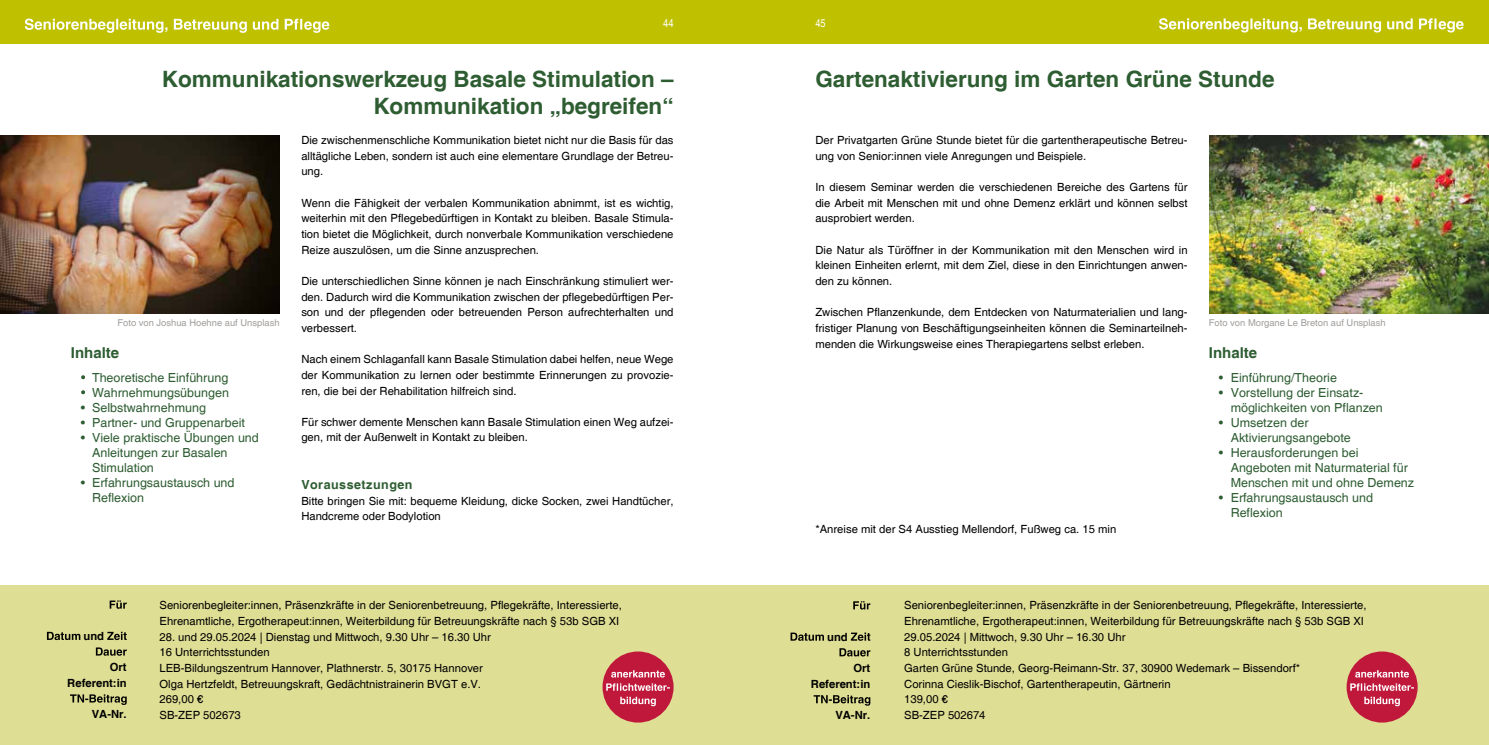
<style>
.page{position:relative;width:1489px;height:745px;background:#fff}
.page>*{position:absolute;margin:0;border:0;box-sizing:border-box;transform-origin:0 0}
.t1{font:700 22.5px/26.2px "Helvetica";color:#2e5d32;text-align:right}
.t2{font:700 15px "Helvetica";color:#2e5d32}
.t3{font:12.5px/15px "Helvetica";color:#2e5d32}
.t4{font:700 12.5px "Helvetica";letter-spacing:.04em;color:#2e5d32}
.t5{font:11.25px/15.6px "Helvetica";color:#000;text-align:justify}
.t6{font:700 11.25px/15.6px "Helvetica";color:#000;text-align:right}
.t7{font:condensed 11.25px "Helvetica";color:#fff}
.t8{font:9.38px "Helvetica";color:#a19e9c}
</style>
<div class="page">
<div style="left:0;top:0;width:1488px;height:43px;background:#bec000"></div>
<div style="left:0;top:585px;width:1488px;height:159px;background:#dfde95"></div>
<svg style="left:110px;top:600px;width:17px;height:8px"></svg>
<svg style="left:47px;top:631px;width:33px;height:8px"></svg>
<svg style="left:107px;top:631px;width:20px;height:8px"></svg>
<svg style="left:96px;top:647px;width:31px;height:8px"></svg>
<svg style="left:70px;top:694px;width:57px;height:10px"></svg>
<div style="left:602px;top:651px;width:71px;height:71px;background:#bf183b;border-radius:50%"></div>
<svg style="left:611px;top:670px;width:54px;height:7px"></svg>
<svg style="left:606px;top:683px;width:64px;height:7px"></svg>
<svg style="left:620px;top:696px;width:35px;height:9px"></svg>
<svg style="left:81px;top:375px;width:4px;height:4px"></svg>
<svg style="left:81px;top:390px;width:4px;height:4px"></svg>
<svg style="left:25px;top:19px;width:304px;height:14px"></svg>
<img style="left:0;top:136px;width:280px;height:177px">
<svg style="left:1159px;top:18px;width:304px;height:14px"></svg>
<img style="left:1209px;top:136px;width:279px;height:177px">
<svg style="left:853px;top:601px;width:17px;height:8px"></svg>
<svg style="left:790px;top:632px;width:34px;height:8px"></svg>
<svg style="left:850px;top:632px;width:20px;height:8px"></svg>
<svg style="left:839px;top:648px;width:31px;height:8px"></svg>
<svg style="left:813px;top:695px;width:57px;height:10px"></svg>
<div style="left:1346px;top:651px;width:71px;height:71px;background:#bf183b;border-radius:50%"></div>
<svg style="left:1355px;top:670px;width:53px;height:7px"></svg>
<svg style="left:1350px;top:683px;width:63px;height:7px"></svg>
<svg style="left:1364px;top:696px;width:35px;height:9px"></svg>
<p class="t7" style="left:663px;top:17px;width:12px">44</p>
<h1 class="t1" style="left:162px;top:67px;width:513px">Kommunikationswerkzeug Basale Stimulation –<br>Kommunikation „begreifen“</h1>
<p class="t8" style="left:117px;top:317px;width:164px">Foto von Joshua Hoehne auf Unsplash</p>
<h2 class="t2" style="left:71px;top:344px;width:50px">Inhalte</h2>
<p class="t3" style="left:92px;top:370px;width:168px">Theoretische Einführung<br>Wahrnehmungsübungen<br>Selbstwahrnehmung<br>Partner- und Gruppenarbeit<br>Viele praktische Übungen und<br>Anleitungen zur Basalen<br>Stimulation<br>Erfahrungsaustausch und<br>Reflexion</p>
<p class="t3" style="left:81px;top:400px;width:6px;text-align:justify">• • •</p>
<p class="t3" style="left:81px;top:475px;width:6px">•</p>
<p class="t5" style="left:301px;top:133px;width:374px">Die zwischenmenschliche Kommunikation bietet nicht nur die Basis für das alltägliche Leben, sondern ist auch eine elementare Grundlage der Betreu&shy;ung.</p>
<p class="t5" style="left:301px;top:195px;width:374px">Wenn die Fähigkeit der verbalen Kommunikation abnimmt, ist es wichtig, weiterhin mit den Pflegebedürftigen in Kontakt zu bleiben. Basale Stimula&shy;tion bietet die Möglichkeit, durch nonverbale Kommunikation verschiedene Reize auszulösen, um die Sinne anzusprechen.</p>
<p class="t5" style="left:301px;top:273px;width:374px">Die unterschiedlichen Sinne können je nach Einschränkung stimuliert wer&shy;den. Dadurch wird die Kommunikation zwischen der pflegebedürftigen Per&shy;son und der pflegenden oder betreuenden Person aufrechterhalten und verbessert.</p>
<p class="t5" style="left:301px;top:351px;width:374px">Nach einem Schlaganfall kann Basale Stimulation dabei helfen, neue Wege der Kommunikation zu lernen oder bestimmte Erinnerungen zu provozie&shy;ren, die bei der Rehabilitation hilfreich sind.</p>
<p class="t5" style="left:301px;top:414px;width:374px">Für schwer demente Menschen kann Basale Stimulation einen Weg aufzei&shy;gen, mit der Außenwelt in Kontakt zu bleiben.</p>
<p class="t4" style="left:301px;top:476px;width:113px">Voraussetzungen</p>
<p class="t5" style="left:301px;top:493px;width:374px">Bitte bringen Sie mit: bequeme Kleidung, dicke Socken, zwei Handtücher,<br>Handcreme oder Bodylotion</p>
<p class="t6" style="left:83px;top:628px;width:22px">und</p>
<p class="t6" style="left:67px;top:659px;width:61px">Ort<br>Referent:in</p>
<p class="t6" style="left:92px;top:706px;width:36px">VA-Nr.</p>
<p class="t5" style="left:159px;top:597px;width:464px">Seniorenbegleiter:innen, Präsenzkräfte in der Seniorenbetreuung, Pflegekräfte, Interessierte,<br>Ehrenamtliche, Ergotherapeut:innen, Weiterbildung für Betreuungskräfte nach § 53b SGB XI</p>
<p class="t5" style="left:159px;top:629px;width:333px;text-align:left">28. und 29.05.2024 | Dienstag und Mittwoch, 9.30 Uhr – 16.30 Uhr 16 Unterrichtsstunden<br>LEB-Bildungszentrum Hannover, Plathnerstr. 5, 30175 Hannover Olga Hertzfeldt, Betreuungskraft, Gedächtnistrainerin BVGT e.V.<br>269,00 €<br>SB-ZEP 502673</p>
<p class="t7" style="left:815px;top:17px;width:12px">45</p>
<h1 class="t1" style="left:815px;top:67px;width:460px">Gartenaktivierung im Garten Grüne Stunde</h1>
<p class="t5" style="left:815px;top:133px;width:374px">Der Privatgarten Grüne Stunde bietet für die gartentherapeutische Betreu&shy;ung von Senior:innen viele Anregungen und Beispiele.</p>
<p class="t5" style="left:815px;top:180px;width:374px">In diesem Seminar werden die verschiedenen Bereiche des Gartens für die Arbeit mit Menschen mit und ohne Demenz erklärt und können selbst ausprobiert werden.</p>
<p class="t5" style="left:815px;top:242px;width:374px">Die Natur als Türöffner in der Kommunikation mit den Menschen wird in kleinen Einheiten erlernt, mit dem Ziel, diese in den Einrichtungen anwen&shy;den zu können.</p>
<p class="t5" style="left:815px;top:305px;width:374px">Zwischen Pflanzenkunde, dem Entdecken von Naturmaterialien und lang&shy;fristiger Planung von Beschäftigungseinheiten können die Seminarteilneh&shy;menden die Wirkungsweise eines Therapiegartens selbst erleben.</p>
<p class="t5" style="left:815px;top:521px;width:302px">*Anreise mit der S4 Ausstieg Mellendorf, Fußweg ca. 15 min</p>
<p class="t8" style="left:1208px;top:317px;width:178px">Foto von Morgane Le Breton auf Unsplash</p>
<h2 class="t2" style="left:1208px;top:344px;width:50px">Inhalte</h2>
<p class="t3" style="left:1230px;top:370px;width:185px">Einführung/Theorie<br>Vorstellung der Einsatz&shy;möglichkeiten von Pflanzen<br>Umsetzen der<br>Aktivierungsangebote<br>Herausforderungen bei<br>Angeboten mit Naturmaterial für<br>Menschen mit und ohne Demenz<br>Erfahrungsaustausch und<br>Reflexion</p>
<p class="t3" style="left:1218px;top:370px;width:6px">• •</p>
<p class="t3" style="left:1218px;top:415px;width:6px">•</p>
<p class="t3" style="left:1218px;top:445px;width:6px">•</p>
<p class="t3" style="left:1218px;top:490px;width:6px">•</p>
<p class="t6" style="left:827px;top:629px;width:22px">und</p>
<p class="t6" style="left:811px;top:660px;width:61px">Ort<br>Referent:in</p>
<p class="t6" style="left:835px;top:707px;width:36px">VA-Nr.</p>
<p class="t5" style="left:904px;top:597px;width:464px;text-align:left">Seniorenbegleiter:innen, Präsenzkräfte in der Seniorenbetreuung, Pflegekräfte, Interessierte, Ehrenamtliche, Ergotherapeut:innen, Weiterbildung für Betreuungskräfte nach § 53b SGB XI 29.05.2024 | Mittwoch, 9.30 Uhr – 16.30 Uhr<br>8 Unterrichtsstunden<br>Garten Grüne Stunde, Georg-Reimann-Str. 37, 30900 Wedemark – Bissendorf*<br>Corinna Cieslik-Bischof, Gartentherapeutin, Gärtnerin<br>139,00 €<br>SB-ZEP 502674</p>
</div>
